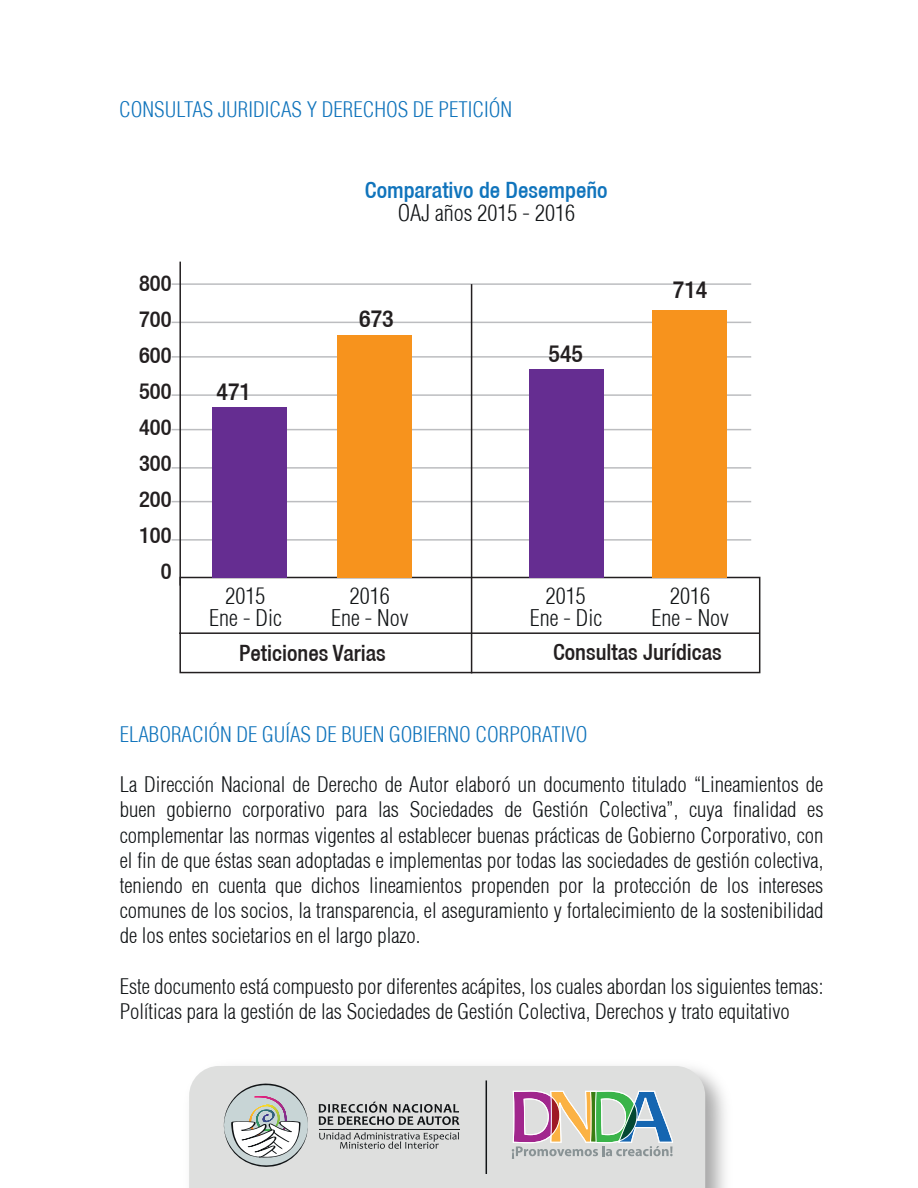
<style>
.page{position:relative;width:918px;height:1188px;background:#fff}
.page>*{position:absolute;margin:0;border:0;box-sizing:border-box;transform-origin:0 0}
.t1{font:500 condensed 24px "Helvetica 67";color:#231f20}
.t2{font:300 condensed 22.5px/22.5px "Helvetica";color:#111416;text-align:center}
.t3{font:500 condensed 22.5px/36px "Helvetica 67";color:#231f20;text-align:right}
.t4{font:500 condensed 22.5px "Helvetica 67";color:#1074bc}
.t5{font:300 condensed 21px/25.2px "Helvetica";color:#111416;text-align:justify}
.t6{font:300 condensed 21px "Helvetica";color:#1074bc}
</style>
<div class="page">
<img style="left:705px;top:1073px;width:20px;height:115px">
<div style="left:189px;top:1066px;width:516px;height:122px;background:#dedfde"></div>
<svg style="left:319px;top:1102px;width:140px;height:23px;background:#9ea0a0"></svg>
<svg style="left:319px;top:1132px;width:140px;height:17px;background:#b7b8b8"></svg>
<hr style="left:319px;top:1129px;width:140px;height:1px;background:#111416">
<svg style="left:222px;top:1082px;width:86px;height:88px"></svg>
<svg style="left:512px;top:1091px;width:161px;height:68px;background:#b7b7b5"></svg>
<hr style="left:486px;top:1080px;width:1px;height:94px;background:#111416">
<hr style="left:179px;top:632px;width:581px;height:2px;background:#231f20">
<hr style="left:172px;top:539px;width:579px;height:2px;background:#bcbdc0">
<hr style="left:172px;top:501px;width:579px;height:1px;background:#bcbdc0">
<hr style="left:172px;top:467px;width:579px;height:2px;background:#bcbdc0">
<hr style="left:172px;top:429px;width:579px;height:1px;background:#bcbdc0">
<hr style="left:172px;top:394px;width:579px;height:2px;background:#bcbdc0">
<hr style="left:172px;top:356px;width:579px;height:2px;background:#bcbdc0">
<hr style="left:172px;top:322px;width:579px;height:1px;background:#bcbdc0">
<hr style="left:172px;top:283px;width:579px;height:2px;background:#bcbdc0">
<hr style="left:471px;top:284px;width:1px;height:389px;background:#231f20">
<hr style="left:179px;top:262px;width:2px;height:324px;background:#231f20">
<div style="left:179px;top:577px;width:581px;height:96px;border:2px solid #231f20"></div>
<div style="left:213px;top:407px;width:74px;height:171px;background:#652d91"></div>
<div style="left:530px;top:369px;width:74px;height:209px;background:#652d91"></div>
<div style="left:337px;top:335px;width:75px;height:243px;background:#f7931d"></div>
<div style="left:652px;top:310px;width:75px;height:268px;background:#f7931d"></div>
<p class="t6" style="left:119px;top:96px;width:394px">CONSULTAS JURIDICAS Y DERECHOS DE PETICIÓN</p>
<p class="t3" style="left:139px;top:265px;width:34px">800<br>700<br>600<br>500<br>400<br>300<br>200<br>100<br>0</p>
<p class="t1" style="left:217px;top:377px;width:36px">471</p>
<p class="t4" style="left:365px;top:177px;width:244px">Comparativo de Desempeño</p>
<p class="t2" style="left:398px;top:201px;width:179px">OAJ años 2015 - 2016</p>
<p class="t1" style="left:359px;top:305px;width:36px">673</p>
<p class="t1" style="left:549px;top:339px;width:36px">545</p>
<p class="t1" style="left:673px;top:275px;width:36px">714</p>
<p class="t2" style="left:209px;top:584px;width:74px">2015<br>Ene - Dic</p>
<p class="t2" style="left:331px;top:584px;width:79px">2016<br>Ene - Nov</p>
<p class="t3" style="left:239px;top:635px;width:148px">Peticiones Varias</p>
<p class="t3" style="left:553px;top:634px;width:170px">Consultas Jurídicas</p>
<p class="t2" style="left:530px;top:584px;width:74px">2015<br>Ene - Dic</p>
<p class="t2" style="left:652px;top:584px;width:79px">2016<br>Ene - Nov</p>
<p class="t6" style="left:120px;top:721px;width:469px">ELABORACIÓN DE GUÍAS DE BUEN GOBIERNO CORPORATIVO</p>
<p class="t5" style="left:120px;top:772px;width:705px">La Dirección Nacional de Derecho de Autor elaboró un documento titulado “Lineamientos de buen gobierno corporativo para las Sociedades de Gestión Colectiva”, cuya finalidad es complementar las normas vigentes al establecer buenas prácticas de Gobierno Corporativo, con el fin de que éstas sean adoptadas e implementas por todas las sociedades de gestión colectiva, teniendo en cuenta que dichos lineamientos propenden por la protección de los intereses comunes de los socios, la transparencia, el aseguramiento y fortalecimiento de la sostenibilidad de los entes societarios en el largo plazo.</p>
<p class="t5" style="left:120px;top:974px;width:705px">Este documento está compuesto por diferentes acápites, los cuales abordan los siguientes temas:<br>Políticas para la gestión de las Sociedades de Gestión Colectiva, Derechos y trato equitativo</p>
</div>
